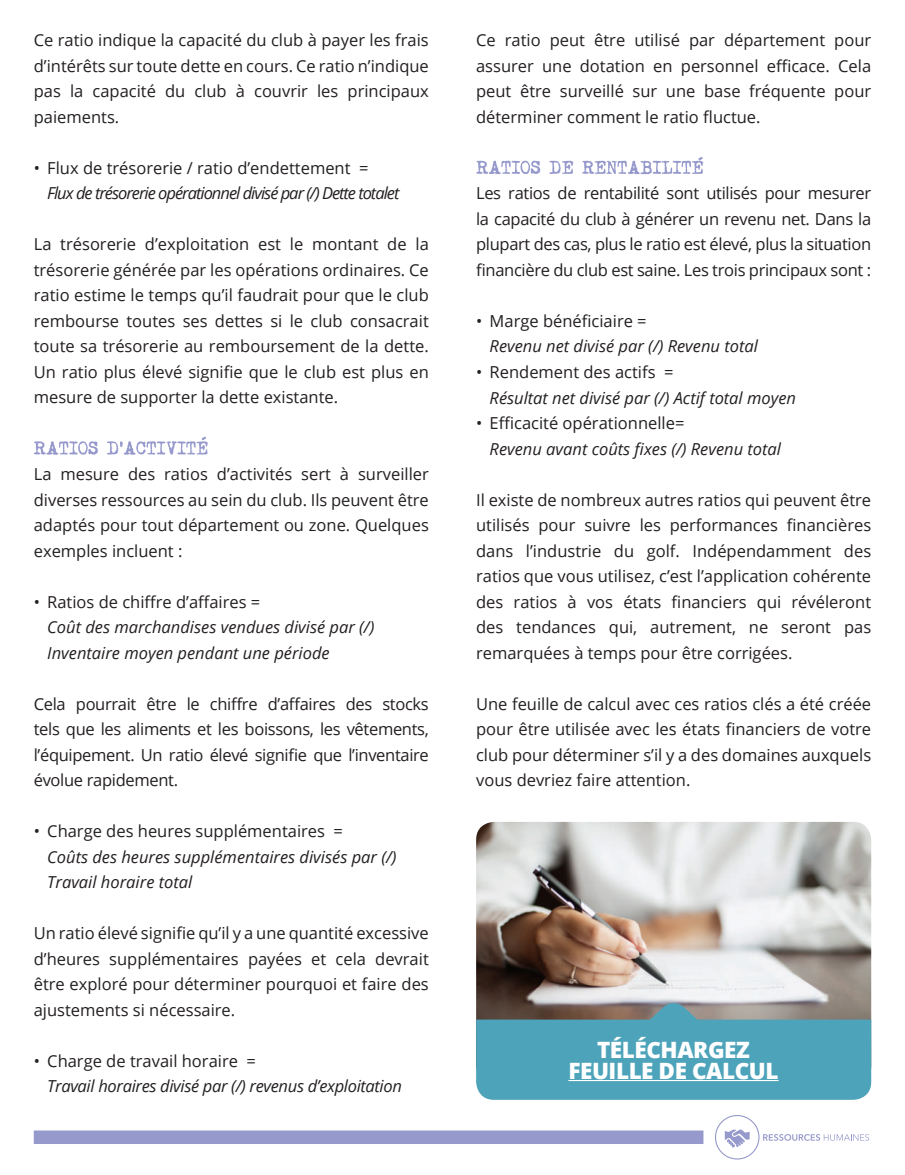
<style>
.page{position:relative;width:905px;height:1175px;background:#fff}
.page>*{position:absolute;margin:0;border:0;box-sizing:border-box;transform-origin:0 0}
.t1{font:800 22.5px/21px "Open Sans";letter-spacing:-.02em;color:#fff;text-align:center}
.t2{font:16.5px/25.5px "Open Sans";color:#231f20;text-align:justify}
.t3{font:italic 16.5px/25.5px "Open Sans";color:#231f20}
.t4{font:italic 16.5px "Open Sans";letter-spacing:-.06em;color:#231f20}
.t5{font:italic 16.5px "Open Sans";letter-spacing:-.02em;color:#231f20}
</style>
<div class="page">
<img style="left:476px;top:822px;width:395px;height:175px">
<svg style="left:476px;top:997px;width:395px;height:102px;background:#5c9dae"></svg>
<hr style="left:568px;top:1080px;width:210px;height:1px;background:#fff">
<div style="left:34px;top:1130px;width:669px;height:14px;background:#9699cc"></div>
<svg style="left:34px;top:436px;width:174px;height:19px"></svg>
<svg style="left:476px;top:157px;width:227px;height:17px"></svg>
<svg style="left:763px;top:1134px;width:106px;height:6px"></svg>
<div style="left:715px;top:1114px;width:44px;height:45px;border:1px solid #9699cc;border-radius:50%"></div>
<svg style="left:724px;top:1129px;width:25px;height:18px"></svg>
<p class="t2" style="left:34px;top:27px;width:396px">Ce ratio indique la capacité du club à payer les frais d’intérêts sur toute dette en cours. Ce ratio n’indique pas la capacité du club à couvrir les principaux paiements.</p>
<p class="t2" style="left:34px;top:155px;width:336px">• Flux de trésorerie / ratio d’endettement =</p>
<p class="t4" style="left:47px;top:182px;width:353px">Flux de trésorerie opérationnel divisé par (/) Dette totalet</p>
<p class="t2" style="left:34px;top:231px;width:396px">La trésorerie d’exploitation est le montant de la trésorerie générée par les opérations ordinaires. Ce ratio estime le temps qu’il faudrait pour que le club rembourse toutes ses dettes si le club consacrait toute sa trésorerie au remboursement de la dette.<br>Un ratio plus élevé signifie que le club est plus en mesure de supporter la dette existante.</p>
<p class="t2" style="left:34px;top:461px;width:396px">La mesure des ratios d’activités sert à surveiller diverses ressources au sein du club. Ils peuvent être adaptés pour tout département ou zone. Quelques exemples incluent :</p>
<p class="t2" style="left:34px;top:588px;width:228px">• Ratios de chiffre d’affaires =</p>
<p class="t3" style="left:47px;top:614px;width:329px">Coût des marchandises vendues divisé par (/)<br>Inventaire moyen pendant une période</p>
<p class="t2" style="left:34px;top:690px;width:396px">Cela pourrait être le chiffre d’affaires des stocks tels que les aliments et les boissons, les vêtements, l’équipement. Un ratio élevé signifie que l’inventaire évolue rapidement.</p>
<p class="t2" style="left:34px;top:818px;width:311px">• Charge des heures supplémentaires =</p>
<p class="t3" style="left:47px;top:843px;width:351px">Coûts des heures supplémentaires divisés par (/)<br>Travail horaire total</p>
<p class="t2" style="left:34px;top:920px;width:396px">Un ratio élevé signifie qu’il y a une quantité excessive d’heures supplémentaires payées et cela devrait être exploré pour déterminer pourquoi et faire des ajustements si nécessaire.</p>
<p class="t2" style="left:34px;top:1047px;width:224px">• Charge de travail horaire =</p>
<p class="t5" style="left:47px;top:1074px;width:356px">Travail horaires divisé par (/) revenus d’exploitation</p>
<p class="t2" style="left:476px;top:27px;width:396px">Ce ratio peut être utilisé par département pour assurer une dotation en personnel efficace. Cela peut être surveillé sur une base fréquente pour déterminer comment le ratio fluctue.</p>
<p class="t2" style="left:476px;top:180px;width:396px">Les ratios de rentabilité sont utilisés pour mesurer la capacité du club à générer un revenu net. Dans la plupart des cas, plus le ratio est élevé, plus la situation financière du club est saine. Les trois principaux sont :</p>
<p class="t2" style="left:476px;top:308px;width:172px">• Marge bénéficiaire =</p>
<p class="t3" style="left:489px;top:333px;width:270px">Revenu net divisé par (/) Revenu total</p>
<p class="t2" style="left:476px;top:359px;width:199px">• Rendement des actifs =</p>
<p class="t3" style="left:489px;top:384px;width:308px">Résultat net divisé par (/) Actif total moyen</p>
<p class="t2" style="left:476px;top:410px;width:210px">• Efficacité opérationnelle=</p>
<p class="t3" style="left:489px;top:435px;width:293px">Revenu avant coûts fixes (/) Revenu total</p>
<p class="t2" style="left:476px;top:486px;width:396px">Il existe de nombreux autres ratios qui peuvent être utilisés pour suivre les performances financières dans l’industrie du golf. Indépendamment des ratios que vous utilisez, c’est l’application cohérente des ratios à vos états financiers qui révéleront des tendances qui, autrement, ne seront pas remarquées à temps pour être corrigées.</p>
<p class="t2" style="left:476px;top:690px;width:396px">Une feuille de calcul avec ces ratios clés a été créée pour être utilisée avec les états financiers de votre club pour déterminer s’il y a des domaines auxquels vous devriez faire attention.</p>
<h1 class="t1" style="left:568px;top:1038px;width:212px">TÉLÉCHARGEZ<br>FEUILLE DE CALCUL</h1>
</div>
